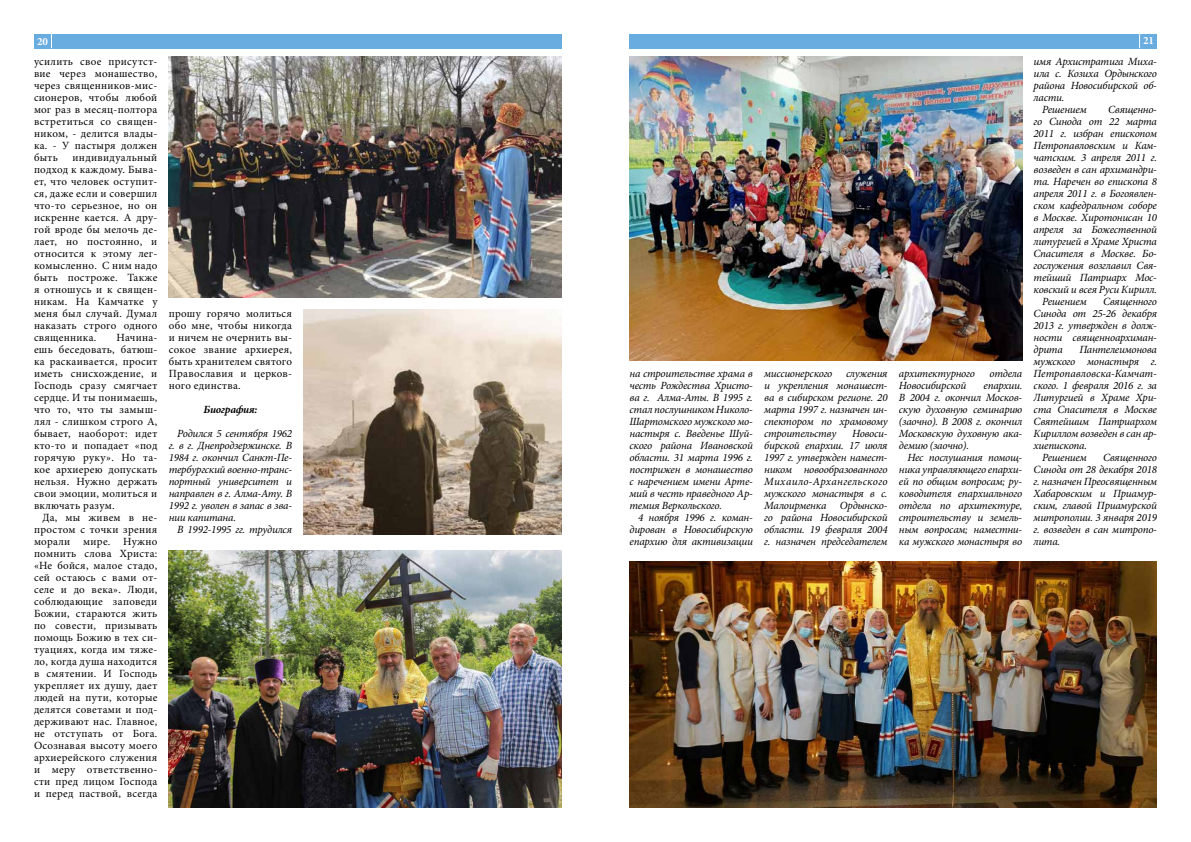
<style>
.page{position:relative;width:1191px;height:842px;background:#fff}
.page>*{position:absolute;margin:0;border:0;box-sizing:border-box;transform-origin:0 0}
.t1{font:italic 11px/12px "Minion Pro";letter-spacing:-.02em;color:#000;text-align:justify}
.t2{font:11px/12px "Minion Pro";letter-spacing:.025em;color:#000;text-align:justify}
.t3{font:italic 11px "Minion Pro";color:#000}
.t4{font:italic 700 11px "Minion Pro";letter-spacing:-.02em;color:#000}
.t5{font:700 11px "Minion Pro";color:#fff}
</style>
<div class="page">
<div style="left:34px;top:34px;width:527px;height:14px;background:#69acdf"></div>
<div style="left:629px;top:34px;width:528px;height:14px;background:#69acdf"></div>
<svg style="left:51px;top:34px;width:1px;height:14px"></svg>
<svg style="left:1139px;top:34px;width:1px;height:14px"></svg>
<img style="left:629px;top:561px;width:528px;height:247px">
<img style="left:629px;top:57px;width:393px;height:304px">
<img style="left:169px;top:57px;width:392px;height:241px">
<img style="left:303px;top:309px;width:258px;height:225px">
<img style="left:169px;top:551px;width:392px;height:256px">
<p class="t5" style="left:37px;top:34px;width:12px">20</p>
<p class="t5" style="left:1143px;top:33px;width:12px">21</p>
<p class="t2" style="left:34px;top:55px;width:125px">усилить свое присутст&shy;вие через монашество, через священников-мис&shy;сионеров, чтобы любой мог раз в месяц-полтора встретиться со священ&shy;ником, - делится влады&shy;ка. - У пастыря должен быть</p>
<p class="t1" style="left:1033px;top:55px;width:125px">имя Архистратига Миха-</p>
<p class="t1" style="left:1033px;top:67px;width:125px">ила с. Козиха Ордынского</p>
<p class="t1" style="left:1033px;top:79px;width:125px">района Новосибирской об-</p>
<p class="t1" style="left:1033px;top:91px;width:32px">ласти.</p>
<p class="t1" style="left:1042px;top:103px;width:46px">Решением</p>
<p class="t1" style="left:1108px;top:103px;width:50px">Священно-</p>
<p class="t1" style="left:1033px;top:115px;width:125px">го Синода от 22 марта</p>
<p class="t1" style="left:1033px;top:127px;width:125px">2011 г. избран епископом</p>
<p class="t1" style="left:1033px;top:139px;width:125px">Петропавловским и Кам-</p>
<p class="t1" style="left:1033px;top:151px;width:125px">чатским. 3 апреля 2011 г.</p>
<p class="t1" style="left:1033px;top:163px;width:125px">возведен в сан архимандри-</p>
<p class="t1" style="left:1033px;top:175px;width:125px">та. Наречен во епископа 8</p>
<p class="t1" style="left:1033px;top:187px;width:125px">апреля 2011 г. в Богоявлен-</p>
<p class="t1" style="left:1033px;top:199px;width:125px">ском кафедральном соборе</p>
<p class="t1" style="left:1033px;top:211px;width:125px">в Москве. Хиротонисан 10</p>
<p class="t1" style="left:1033px;top:223px;width:125px">апреля за Божественной</p>
<p class="t1" style="left:1033px;top:235px;width:125px">литургией в Храме Христа</p>
<p class="t1" style="left:1033px;top:247px;width:125px">Спасителя в Москве. Бо-</p>
<p class="t1" style="left:1033px;top:259px;width:125px">гослужения возглавил Свя-</p>
<p class="t1" style="left:1033px;top:271px;width:125px">тейший Патриарх Мос-</p>
<p class="t1" style="left:1033px;top:283px;width:125px">ковский и всея Руси Кирилл.</p>
<p class="t1" style="left:1042px;top:295px;width:46px">Решением</p>
<p class="t2" style="left:34px;top:151px;width:125px;text-indent:39px">индивидуальный подход к каждому. Быва&shy;ет, что человек оступит&shy;ся, даже если и совершил что-то серьезное, но он искренне кается. А дру&shy;гой вроде бы мелочь де&shy;лает, но постоянно, и относится к этому лег&shy;комысленно. С ним надо быть построже. Также я отношусь и к священ&shy;никам. На Камчатке у меня был случай. Думал наказать строго одного священника.</p>
<p class="t1" style="left:1033px;top:295px;width:125px;text-indent:69px">Священного Синода от 25-26 декабря 2013 г. утвержден в долж&shy;ности священноархиман&shy;дрита</p>
<p class="t2" style="left:169px;top:308px;width:125px">прошу горячо молиться обо мне, чтобы никогда и ничем не очернить вы&shy;сокое звание архиерея, быть хранителем святого Православия и церков&shy;ного единства.</p>
<p class="t4" style="left:203px;top:402px;width:55px">Биография:</p>
<p class="t1" style="left:169px;top:428px;width:125px;text-indent:9px">Родился 5 сентября 1962 г. в г. Днепродзержинске. В 1984 г. окончил Санкт-Пе&shy;тербургский военно-транс&shy;портный университет и направлен в г. Алма-Ату. В 1992 г. уволен в запас в зва&shy;нии капитана.</p>
<p class="t1" style="left:177px;top:524px;width:116px">В 1992-1995 гг. трудился</p>
<p class="t2" style="left:34px;top:331px;width:125px;text-indent:82px">Начина&shy;ешь беседовать, батюш&shy;ка раскаивается, просит иметь снисхождение, и Господь сразу смягчает сердце. И ты понимаешь, что то, что ты замыш&shy;лял - слишком строго А, бывает, наоборот: идет кто-то и попадает «под горячую руку». Но та&shy;кое архиерею допускать нельзя. Нужно держать свои эмоции, молиться и включать разум.</p>
<p class="t2" style="left:34px;top:511px;width:125px;text-indent:9px">Да, мы живем в не&shy;простом с точки зрения морали мире. Нужно помнить слова Христа: «Не бойся, малое стадо, сей остаюсь с вами от&shy;селе и до века». Люди, соблюдающие заповеди Божии, стараются жить по совести, призывать помощь Божию в тех си&shy;туациях, когда им тяже&shy;ло, когда душа находится в смятении. И Господь укрепляет их душу, дает людей на пути, которые делятся советами и под&shy;держивают нас. Главное, не отступать от Бога.<br>Осознавая высоту моего архиерейского служения и меру ответственно&shy;сти пред лицом Господа и перед паствой, всегда</p>
<p class="t1" style="left:1079px;top:343px;width:79px">Пантелеимонова</p>
<p class="t1" style="left:1033px;top:355px;width:125px">мужского монастыря г.</p>
<p class="t3" style="left:1033px;top:366px;width:125px">Петропавловска-Камчат-</p>
<p class="t1" style="left:1033px;top:379px;width:125px">ского. 1 февраля 2016 г. за</p>
<p class="t1" style="left:1033px;top:391px;width:125px">Литургией в Храме Хри-</p>
<p class="t1" style="left:1033px;top:403px;width:125px">ста Спасителя в Москве</p>
<p class="t1" style="left:1033px;top:415px;width:125px">Святейшим Патриархом</p>
<p class="t1" style="left:1033px;top:427px;width:125px">Кириллом возведен в сан ар-</p>
<p class="t1" style="left:1033px;top:439px;width:55px">хиепископа.</p>
<p class="t1" style="left:1042px;top:451px;width:46px">Решением</p>
<p class="t1" style="left:899px;top:367px;width:77px">архитектурного</p>
<p class="t1" style="left:989px;top:367px;width:34px">отдела</p>
<p class="t1" style="left:899px;top:379px;width:69px">Новосибирской</p>
<p class="t1" style="left:629px;top:367px;width:125px">на строительстве храма в честь Рождества Христо&shy;ва г. Алма-Аты. В 1995 г. стал послушником Николо-Шартомского мужского мо&shy;настыря с. Введенье Шуй&shy;ского района Ивановской области. 31 марта 1996 г. пострижен в монашество с наречением имени Арте&shy;мий в честь праведного Ар&shy;темия Веркольского.</p>
<p class="t1" style="left:629px;top:511px;width:125px;text-indent:9px">4 ноября 1996 г. коман&shy;дирован в Новосибирскую епархию для активизации</p>
<p class="t1" style="left:764px;top:367px;width:125px">миссионерского служения и укрепления монашест&shy;ва в сибирском регионе. 20 марта 1997 г. назначен ин&shy;спектором по храмовому строительству</p>
<p class="t1" style="left:899px;top:379px;width:125px;text-indent:85px">епархии.<br>В 2004 г. окончил Москов&shy;скую духовную семинарию (заочно). В 2008 г. окончил Московскую духовную ака&shy;демию (заочно).</p>
<p class="t1" style="left:899px;top:451px;width:125px;text-indent:9px">Нес послушания помощ&shy;ника управляющего епархи&shy;ей по общим вопросам; ру&shy;ководителя епархиального отдела по архитектуре, строительству и земель&shy;ным вопросам; наместни&shy;ка мужского монастыря во</p>
<p class="t1" style="left:764px;top:427px;width:125px;text-indent:88px">Новоси&shy;бирской епархии. 17 июля 1997 г. утвержден намест&shy;ником новообразованного Михаило-Архангельского мужского монастыря в с.<br>Малоирменка Ордынско&shy;го района Новосибирской области. 19 февраля 2004 г. назначен председателем</p>
<p class="t1" style="left:1033px;top:451px;width:125px;text-indent:69px">Священного Синода от 28 декабря 2018 г. назначен Преосвященным Хабаровским и Приамур&shy;ским, главой Приамурской митрополии. 3 января 2019 г. возведен в сан митропо&shy;лита.</p>
</div>
